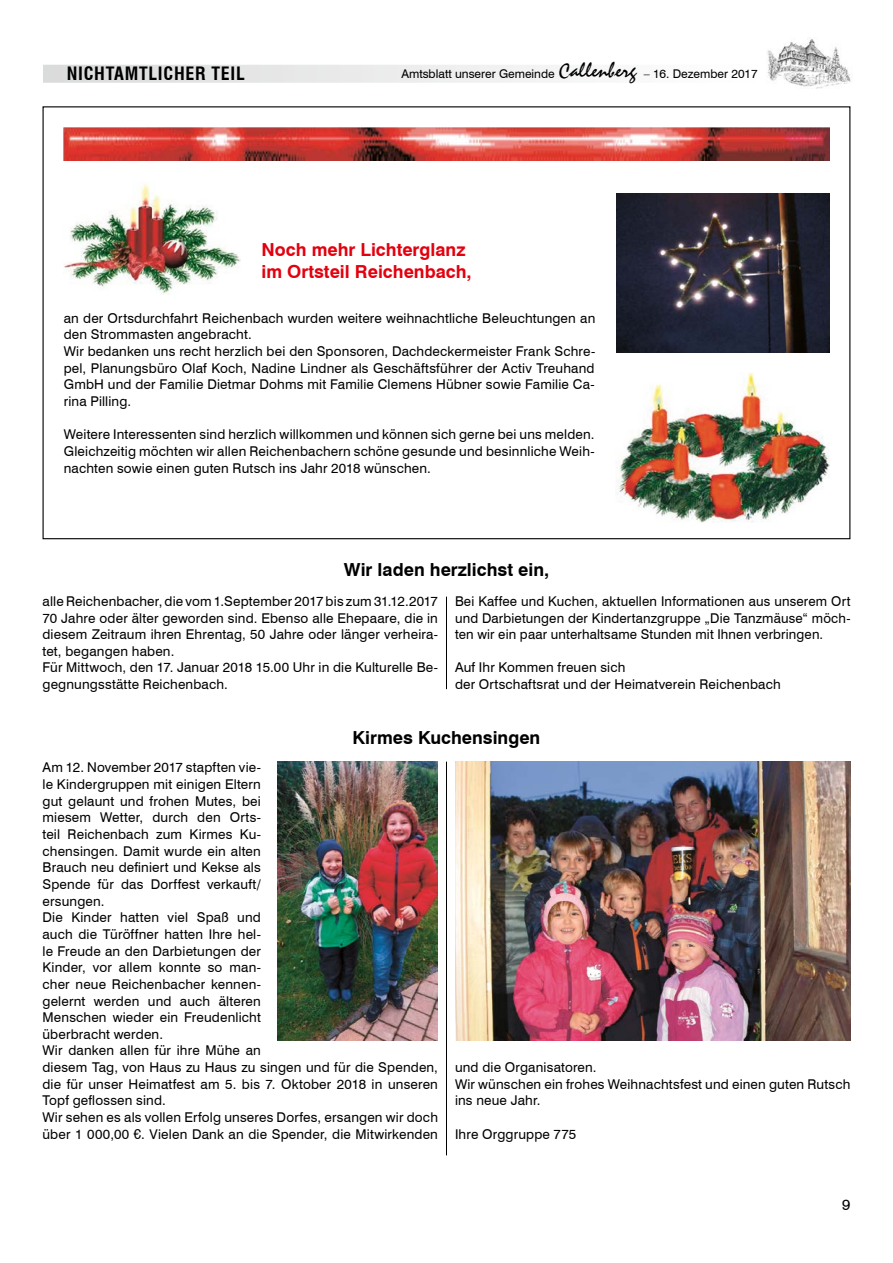
<style>
.page{position:relative;width:893px;height:1263px;background:#fff}
.page>*{position:absolute;margin:0;border:0;box-sizing:border-box;transform-origin:0 0}
.Ueberschrift{font:700 18px "Swiss 721 BT";color:#e3000f}
.Ueberschrift-2{font:700 18px "Swiss 721 BT";color:#000}
.t1{font:700 condensed 18px "Swiss 721 BT";letter-spacing:.04em;color:#000}
.t2{font:15px "Swiss 721 BT";color:#000}
.Fliesstext{font:13.5px/16.6px "Swiss 721 BT";letter-spacing:.01em;color:#000}
.t3{font:12px "Swiss 721 BT";color:#000}
.s1{font-family:"Staccato 222 BT";font-size:21px}
</style>
<div class="page">
<div style="left:31px;top:65px;width:727px;height:18px;background:linear-gradient(to right,#d9dada,#fff)"></div>
<img style="left:767px;top:38px;width:84px;height:50px">
<div style="left:0;top:52px;width:43px;height:54px;background:#fff"></div>
<img style="left:64px;top:128px;width:765px;height:33px">
<img style="left:64px;top:184px;width:176px;height:111px">
<img style="left:616px;top:373px;width:213px;height:150px">
<img style="left:617px;top:193px;width:212px;height:159px">
<img style="left:455px;top:762px;width:395px;height:278px">
<img style="left:278px;top:762px;width:160px;height:278px">
<hr style="left:446px;top:762px;width:1px;height:393px;background:#000">
<hr style="left:446px;top:597px;width:1px;height:92px;background:#000">
<h1 class="t1" style="left:67px;top:63px;width:180px">NICHTAMTLICHER TEIL</h1>
<p class="t3" style="left:401px;top:67px;width:358px">Amtsblatt unserer Gemeinde <span class="s1">Callenberg</span> – 16. Dezember 2017</p>
<p class="Ueberschrift" style="left:261px;top:239px;width:205px">Noch mehr Lichterglanz</p>
<p class="Ueberschrift" style="left:261px;top:260px;width:212px">im Ortsteil Reichenbach,</p>
<p class="Fliesstext" style="left:64px;top:310px;width:533px">an der Ortsdurchfahrt Reichenbach wurden weitere weihnachtliche Beleuchtungen an den Strommasten angebracht.</p>
<p class="Fliesstext" style="left:64px;top:343px;width:533px;text-align:justify">Wir bedanken uns recht herzlich bei den Sponsoren, Dachdeckermeister Frank Schre&shy;pel, Planungsbüro Olaf Koch, Nadine Lindner als Geschäftsführer der Activ Treuhand GmbH und der Familie Dietmar Dohms mit Familie Clemens Hübner sowie Familie Ca&shy;rina Pilling.</p>
<p class="Fliesstext" style="left:64px;top:426px;width:532px">Weitere Interessenten sind herzlich willkommen und können sich gerne bei uns melden.</p>
<p class="Fliesstext" style="left:64px;top:443px;width:532px">Gleichzeitig möchten wir allen Reichenbachern schöne gesunde und besinnliche Weih&shy;nachten sowie einen guten Rutsch ins Jahr 2018 wünschen.</p>
<p class="Ueberschrift-2" style="left:344px;top:559px;width:207px">Wir laden herzlichst ein,</p>
<p class="Fliesstext" style="left:43px;top:593px;width:397px;text-align:justify">alle Reichenbacher, die vom 1.September 2017 bis zum 31.12.2017<br>70 Jahre oder älter geworden sind. Ebenso alle Ehepaare, die in diesem Zeitraum ihren Ehrentag, 50 Jahre oder länger verheira&shy;tet, begangen haben.</p>
<p class="Fliesstext" style="left:43px;top:659px;width:397px">Für Mittwoch, den 17. Januar 2018 15.00 Uhr in die Kulturelle Be&shy;gegnungsstätte Reichenbach.</p>
<p class="Fliesstext" style="left:455px;top:593px;width:397px;text-align:justify">Bei Kaffee und Kuchen, aktuellen Informationen aus unserem Ort und Darbietungen der Kindertanzgruppe „Die Tanzmäuse“ möch&shy;ten wir ein paar unterhaltsame Stunden mit Ihnen verbringen.</p>
<p class="Fliesstext" style="left:455px;top:659px;width:172px">Auf Ihr Kommen freuen sich</p>
<p class="Fliesstext" style="left:455px;top:676px;width:327px">der Ortschaftsrat und der Heimatverein Reichenbach</p>
<p class="Ueberschrift-2" style="left:353px;top:727px;width:189px">Kirmes Kuchensingen</p>
<p class="Fliesstext" style="left:43px;top:759px;width:220px;text-align:justify">Am 12. November 2017 stapften vie&shy;le Kindergruppen mit einigen Eltern gut gelaunt und frohen Mutes, bei miesem Wetter, durch den Orts&shy;teil Reichenbach zum Kirmes Ku&shy;chensingen. Damit wurde ein alten Brauch neu definiert und Kekse als Spende für das Dorffest verkauft/ ersungen.</p>
<p class="Fliesstext" style="left:43px;top:909px;width:220px;text-align:justify">Die Kinder hatten viel Spaß und auch die Türöffner hatten Ihre hel&shy;le Freude an den Darbietungen der Kinder, vor allem konnte so man&shy;cher neue Reichenbacher kennen&shy;gelernt werden und auch älteren Menschen wieder ein Freudenlicht überbracht werden.</p>
<p class="Fliesstext" style="left:43px;top:1042px;width:397px">Wir danken allen für ihre Mühe an<br>diesem Tag, von Haus zu Haus zu singen und für die Spenden, die für unser Heimatfest am 5. bis 7. Oktober 2018 in unseren Topf geflossen sind.</p>
<p class="Fliesstext" style="left:43px;top:1109px;width:397px">Wir sehen es als vollen Erfolg unseres Dorfes, ersangen wir doch über 1 000,00 €. Vielen Dank an die Spender, die Mitwirkenden</p>
<p class="Fliesstext" style="left:455px;top:1059px;width:143px">und die Organisatoren.</p>
<p class="Fliesstext" style="left:455px;top:1075px;width:397px">Wir wünschen ein frohes Weihnachtsfest und einen guten Rutsch ins neue Jahr.</p>
<p class="Fliesstext" style="left:455px;top:1125px;width:123px">Ihre Orggruppe 775</p>
<p class="t2" style="left:842px;top:1196px;width:10px">9</p>
</div>
